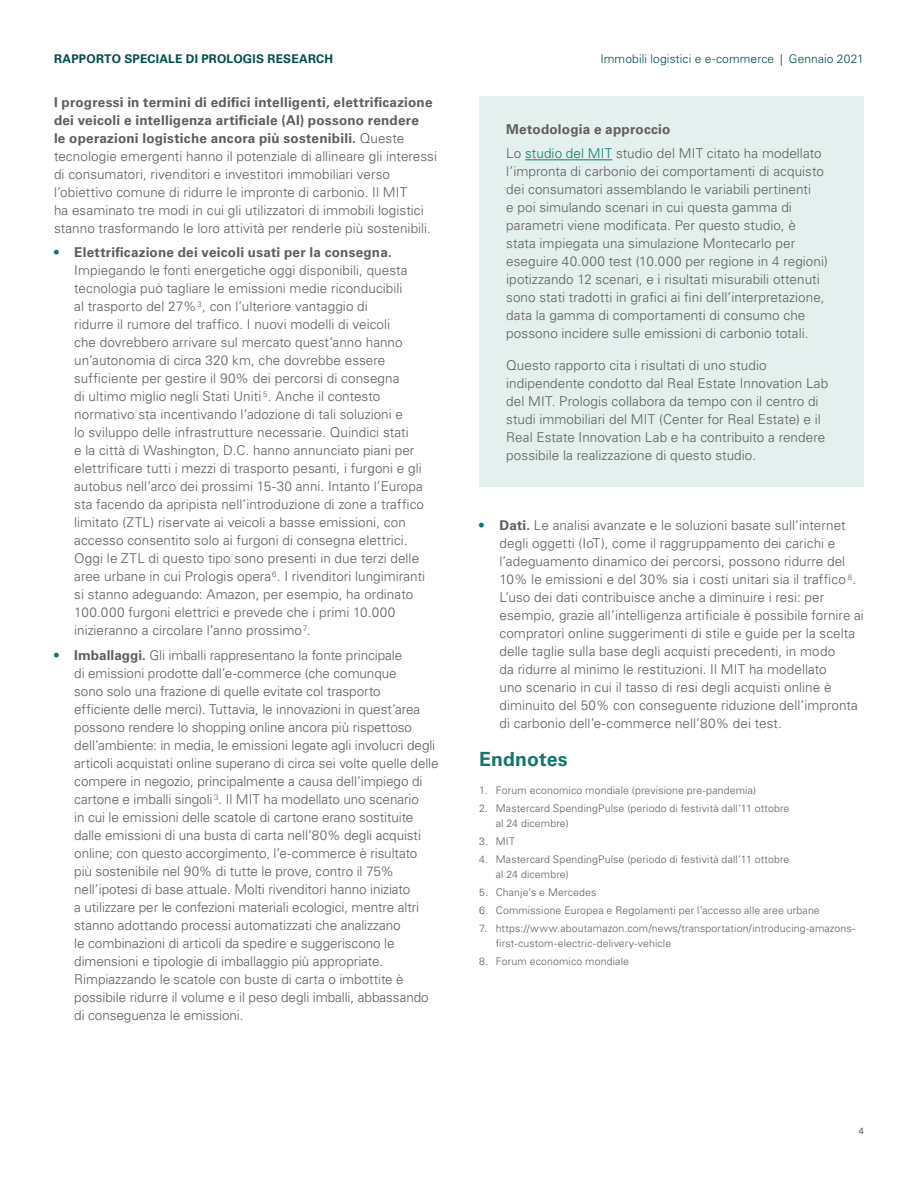
<style>
.page{position:relative;width:918px;height:1188px;background:#fff}
.page>*{position:absolute;margin:0;border:0;box-sizing:border-box;transform-origin:0 0}
.t1{font:700 19.5px "Univers LT Std";letter-spacing:.005em;color:#147770}
.t2{font:300 13.5px/18px "Univers LT Std";color:#5e5c5c}
.t3{font:300 12px "Univers LT Std";letter-spacing:.01em;color:#004d4a}
.t4{font:700 12px "Univers LT Std";letter-spacing:.02em;color:#004d4a}
.t5{font:300 10.5px/15px "Univers LT Std";letter-spacing:.015em;color:#5e5c5c}
.t6{font:9px "Univers LT Std";color:#5e5c5c}
.s1{font-weight:700}
.s2{font-weight:700;color:#147770}
.s3{color:#147770}
</style>
<div class="page">
<div style="left:479px;top:97px;width:385px;height:390px;background:#e3f0ee"></div>
<hr style="left:525px;top:160px;width:87px;height:1px;background:#147770">
<p class="t4" style="left:54px;top:51px;width:281px">RAPPORTO SPECIALE DI PROLOGIS RESEARCH</p>
<p class="t3" style="left:600px;top:51px;width:265px">Immobili logistici e e-commerce | Gennaio 2021</p>
<p class="t2" style="left:54px;top:93px;width:385px"><span class="s1">I progressi in termini di edifici intelligenti, elettrificazione dei veicoli e intelligenza artificiale (AI) possono rendere<br>le operazioni logistiche ancora più sostenibili.</span> Queste tecnologie emergenti hanno il potenziale di allineare gli interessi di consumatori, rivenditori e investitori immobiliari verso l’obiettivo comune di ridurre le impronte di carbonio. Il MIT<br>ha esaminato tre modi in cui gli utilizzatori di immobili logistici stanno trasformando le loro attività per renderle più sostenibili.</p>
<p class="t2" style="left:74px;top:244px;width:352px;text-indent:-20px"><span class="s2">•</span> <span class="s1">Elettrificazione dei veicoli usati per la consegna.<br></span>Impiegando le fonti energetiche oggi disponibili, questa tecnologia può tagliare le emissioni medie riconducibili<br>al trasporto del 27%<sup>3</sup>, con l’ulteriore vantaggio di<br>ridurre il rumore del traffico. I nuovi modelli di veicoli<br>che dovrebbero arrivare sul mercato quest’anno hanno un’autonomia di circa 320 km, che dovrebbe essere sufficiente per gestire il 90% dei percorsi di consegna<br>di ultimo miglio negli Stati Uniti <sup>5</sup>. Anche il contesto normativo sta incentivando l’adozione di tali soluzioni e<br>lo sviluppo delle infrastrutture necessarie. Quindici stati<br>e la città di Washington, D.C. hanno annunciato piani per elettrificare tutti i mezzi di trasporto pesanti, i furgoni e gli autobus nell’arco dei prossimi 15-30 anni. Intanto l’Europa sta facendo da apripista nell’introduzione di zone a traffico limitato (ZTL) riservate ai veicoli a basse emissioni, con accesso consentito solo ai furgoni di consegna elettrici.<br>Oggi le ZTL di questo tipo sono presenti in due terzi delle aree urbane in cui Prologis opera<sup>6</sup>. I rivenditori lungimiranti si stanno adeguando: Amazon, per esempio, ha ordinato 100.000 furgoni elettrici e prevede che i primi 10.000 inizieranno a circolare l’anno prossimo<sup>7</sup>.</p>
<p class="t2" style="left:74px;top:646px;width:366px;text-indent:-20px"><span class="s2">•</span> <span class="s1">Imballaggi.</span> Gli imballi rappresentano la fonte principale<br>di emissioni prodotte dall’e-commerce (che comunque<br>sono solo una frazione di quelle evitate col trasporto efficiente delle merci). Tuttavia, le innovazioni in quest’area possono rendere lo shopping online ancora più rispettoso dell’ambiente: in media, le emissioni legate agli involucri degli articoli acquistati online superano di circa sei volte quelle delle compere in negozio, principalmente a causa dell’impiego di cartone e imballi singoli <sup>3</sup>. Il MIT ha modellato uno scenario<br>in cui le emissioni delle scatole di cartone erano sostituite dalle emissioni di una busta di carta nell’80% degli acquisti online; con questo accorgimento, l’e-commerce è risultato<br>più sostenibile nel 90% di tutte le prove, contro il 75% nell’ipotesi di base attuale. Molti rivenditori hanno iniziato<br>a utilizzare per le confezioni materiali ecologici, mentre altri stanno adottando processi automatizzati che analizzano<br>le combinazioni di articoli da spedire e suggeriscono le dimensioni e tipologie di imballaggio più appropriate.<br>Rimpiazzando le scatole con buste di carta o imbottite è possibile ridurre il volume e il peso degli imballi, abbassando di conseguenza le emissioni.</p>
<p class="t2" style="left:506px;top:116px;width:317px;line-height:24.8px"><span class="s1">Metodologia e approccio<br></span>Lo <span class="s3">studio del MIT</span> studio del MIT citato ha modellato</p>
<p class="t2" style="left:506px;top:163px;width:323px">l’impronta di carbonio dei comportamenti di acquisto dei consumatori assemblando le variabili pertinenti<br>e poi simulando scenari in cui questa gamma di parametri viene modificata. Per questo studio, è stata impiegata una simulazione Montecarlo per eseguire 40.000 test (10.000 per regione in 4 regioni) ipotizzando 12 scenari, e i risultati misurabili ottenuti sono stati tradotti in grafici ai fini dell’interpretazione, data la gamma di comportamenti di consumo che possono incidere sulle emissioni di carbonio totali.</p>
<p class="t2" style="left:506px;top:356px;width:324px">Questo rapporto cita i risultati di uno studio indipendente condotto dal Real Estate Innovation Lab del MIT. Prologis collabora da tempo con il centro di studi immobiliari del MIT (Center for Real Estate) e il Real Estate Innovation Lab e ha contribuito a rendere possibile la realizzazione di questo studio.</p>
<p class="t2" style="left:499px;top:517px;width:366px;text-indent:-20px"><span class="s2">•</span> <span class="s1">Dati.</span> Le analisi avanzate e le soluzioni basate sull’internet degli oggetti (IoT), come il raggruppamento dei carichi e l’adeguamento dinamico dei percorsi, possono ridurre del 10% le emissioni e del 30% sia i costi unitari sia il traffico <sup>8</sup>.<br>L’uso dei dati contribuisce anche a diminuire i resi: per esempio, grazie all’intelligenza artificiale è possibile fornire ai compratori online suggerimenti di stile e guide per la scelta delle taglie sulla base degli acquisti precedenti, in modo<br>da ridurre al minimo le restituzioni. Il MIT ha modellato<br>uno scenario in cui il tasso di resi degli acquisti online è diminuito del 50% con conseguente riduzione dell’impronta di carbonio dell’e-commerce nell’80% dei test.</p>
<h1 class="t1" style="left:479px;top:748px;width:90px">Endnotes</h1>
<p class="t5" style="left:479px;top:783px;width:278px">1. Forum economico mondiale (previsione pre-pandemia)</p>
<p class="t5" style="left:496px;top:801px;width:295px;text-indent:-16px">2. Mastercard SpendingPulse (periodo di festività dall’11 ottobre al 24 dicembre)</p>
<p class="t5" style="left:479px;top:834px;width:37px">3. MIT</p>
<p class="t5" style="left:496px;top:852px;width:295px;text-indent:-16px">4. Mastercard SpendingPulse (periodo di festività dall’11 ottobre al 24 dicembre)</p>
<p class="t5" style="left:479px;top:885px;width:119px">5. Chanje’s e Mercedes</p>
<p class="t5" style="left:479px;top:903px;width:342px">6. Commissione Europea e Regolamenti per l’accesso alle aree urbane</p>
<p class="t5" style="left:496px;top:921px;width:361px;text-indent:-16px">7. https://www.aboutamazon.com/news/transportation/introducing-amazons&shy;first-custom-electric-delivery-vehicle</p>
<p class="t5" style="left:479px;top:954px;width:151px">8. Forum economico mondiale</p>
<p class="t6" style="left:859px;top:1125px;width:7px">4</p>
</div>
